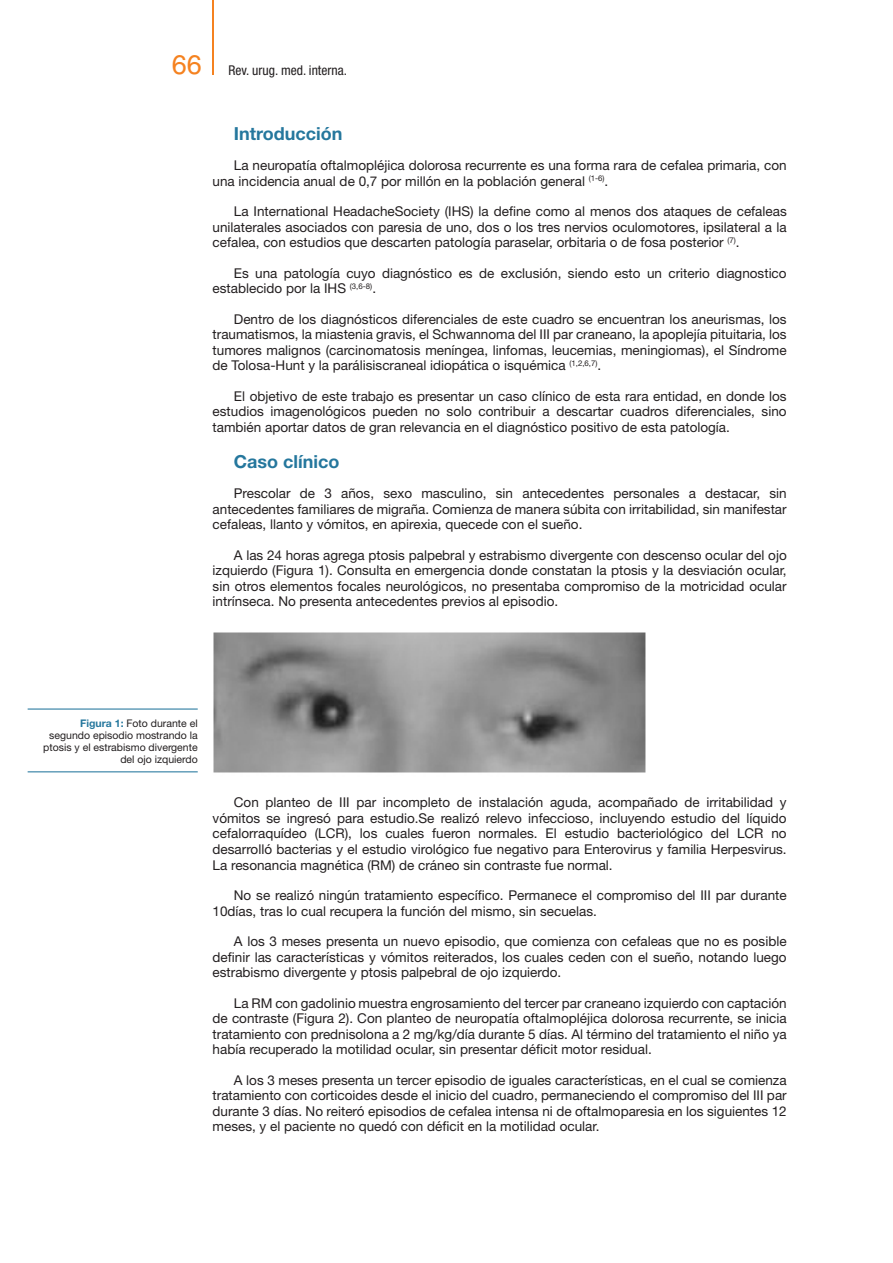
<style>
.page{position:relative;width:893px;height:1263px;background:#fff}
.page>*{position:absolute;margin:0;border:0;box-sizing:border-box;transform-origin:0 0}
.subtitulo{font:700 18px "Helvetica Neue LT Std";color:#25779d}
.t1{font:13.5px/15.6px "Helvetica Neue LT Std";color:#231f20;text-align:justify}
.t2{font:condensed 13.5px "Helvetica Neue LT Std";color:#231f20}
.Figura{font:10.5px/12.1px "Helvetica Neue LT Std";color:#231f20;text-align:right}
.s1{font-family:"Helvetica LT Std";font-stretch:normal;font-size:27px;color:#f58220}
.s2{font-weight:700;color:#25779d}
</style>
<div class="page">
<hr style="left:213px;top:0;width:1px;height:74px;background:#f58220">
<img style="left:213px;top:632px;width:433px;height:141px">
<hr style="left:28px;top:708px;width:170px;height:1px;background:#25779d">
<hr style="left:28px;top:771px;width:170px;height:1px;background:#25779d">
<p class="t2" style="left:172px;top:62px;width:176px"><span class="s1">66</span> Rev. urug. med. interna.</p>
<p class="subtitulo" style="left:234px;top:122px;width:110px">Introducción</p>
<p class="t1" style="left:213px;top:157px;width:576px;text-indent:21px">La neuropatía oftalmopléjica dolorosa recurrente es una forma rara de cefalea primaria, con una incidencia anual de 0,7 por millón en la población general <sup>(1-6)</sup>.</p>
<p class="t1" style="left:213px;top:203px;width:576px;text-indent:21px">La International HeadacheSociety (IHS) la define como al menos dos ataques de cefaleas unilaterales asociados con paresia de uno, dos o los tres nervios oculomotores, ipsilateral a la cefalea, con estudios que descarten patología paraselar, orbitaria o de fosa posterior <sup>(7)</sup>.</p>
<p class="t1" style="left:213px;top:265px;width:575px;text-indent:21px">Es una patología cuyo diagnóstico es de exclusión, siendo esto un criterio diagnostico establecido por la IHS <sup>(3,6-8)</sup>.</p>
<p class="t1" style="left:213px;top:311px;width:576px;text-indent:21px">Dentro de los diagnósticos diferenciales de este cuadro se encuentran los aneurismas, los traumatismos, la miastenia gravis, el Schwannoma del III par craneano, la apoplejía pituitaria, los tumores malignos (carcinomatosis meníngea, linfomas, leucemias, meningiomas), el Síndrome de Tolosa-Hunt y la parálisiscraneal idiopática o isquémica <sup>(1,2,6,7)</sup>.</p>
<p class="t1" style="left:213px;top:388px;width:576px;text-indent:21px">El objetivo de este trabajo es presentar un caso clínico de esta rara entidad, en donde los estudios imagenológicos pueden no solo contribuir a descartar cuadros diferenciales, sino también aportar datos de gran relevancia en el diagnóstico positivo de esta patología.</p>
<p class="subtitulo" style="left:234px;top:450px;width:107px">Caso clínico</p>
<p class="t1" style="left:213px;top:485px;width:576px;text-indent:21px">Prescolar de 3 años, sexo masculino, sin antecedentes personales a destacar, sin antecedentes familiares de migraña. Comienza de manera súbita con irritabilidad, sin manifestar cefaleas, llanto y vómitos, en apirexia, quecede con el sueño.</p>
<p class="t1" style="left:213px;top:547px;width:576px;text-indent:21px">A las 24 horas agrega ptosis palpebral y estrabismo divergente con descenso ocular del ojo izquierdo (Figura 1). Consulta en emergencia donde constatan la ptosis y la desviación ocular, sin otros elementos focales neurológicos, no presentaba compromiso de la motricidad ocular intrínseca. No presenta antecedentes previos al episodio.</p>
<p class="Figura" style="left:43px;top:717px;width:156px"><span class="s2">Figura 1:</span> Foto durante el segundo episodio mostrando la ptosis y el estrabismo divergente del ojo izquierdo</p>
<p class="t1" style="left:213px;top:795px;width:576px;text-indent:21px">Con planteo de III par incompleto de instalación aguda, acompañado de irritabilidad y vómitos se ingresó para estudio.Se realizó relevo infeccioso, incluyendo estudio del líquido cefalorraquídeo (LCR), los cuales fueron normales. El estudio bacteriológico del LCR no desarrolló bacterias y el estudio virológico fue negativo para Enterovirus y familia Herpesvirus.<br>La resonancia magnética (RM) de cráneo sin contraste fue normal.</p>
<p class="t1" style="left:213px;top:887px;width:576px;text-indent:21px">No se realizó ningún tratamiento específico. Permanece el compromiso del III par durante<br>10días, tras lo cual recupera la función del mismo, sin secuelas.</p>
<p class="t1" style="left:213px;top:933px;width:575px;text-indent:21px">A los 3 meses presenta un nuevo episodio, que comienza con cefaleas que no es posible definir las características y vómitos reiterados, los cuales ceden con el sueño, notando luego estrabismo divergente y ptosis palpebral de ojo izquierdo.</p>
<p class="t1" style="left:213px;top:995px;width:576px;text-indent:21px">La RM con gadolinio muestra engrosamiento del tercer par craneano izquierdo con captación de contraste (Figura 2). Con planteo de neuropatía oftalmopléjica dolorosa recurrente, se inicia tratamiento con prednisolona a 2 mg/kg/día durante 5 días. Al término del tratamiento el niño ya había recuperado la motilidad ocular, sin presentar déficit motor residual.</p>
<p class="t1" style="left:213px;top:1072px;width:576px;text-indent:21px">A los 3 meses presenta un tercer episodio de iguales características, en el cual se comienza tratamiento con corticoides desde el inicio del cuadro, permaneciendo el compromiso del III par durante 3 días. No reiteró episodios de cefalea intensa ni de oftalmoparesia en los siguientes 12 meses, y el paciente no quedó con déficit en la motilidad ocular.</p>
</div>
